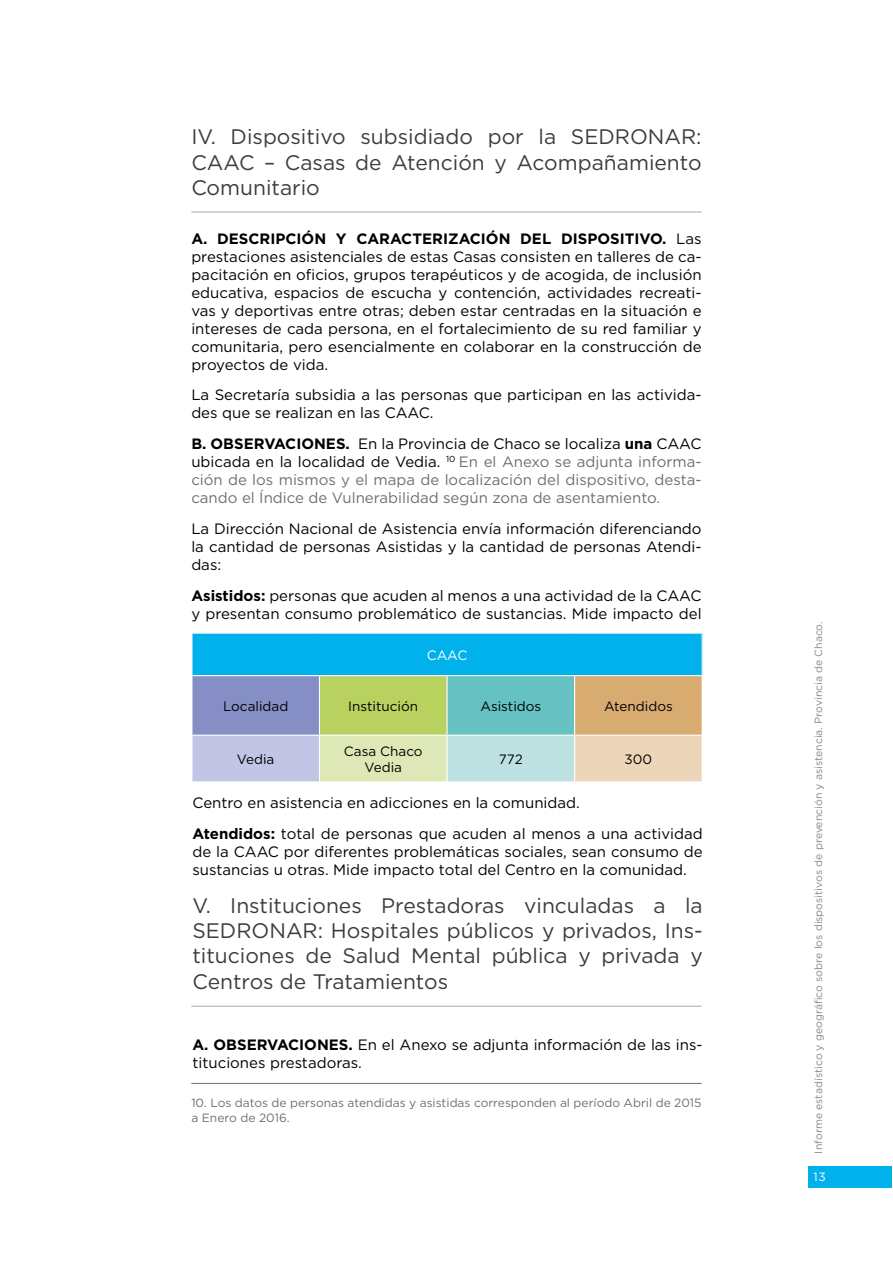
<style>
.page{position:relative;width:893px;height:1263px;background:#fff}
.page>*{position:absolute;margin:0;border:0;box-sizing:border-box;transform-origin:0 0}
.t1{font:21px/25.2px "Gotham";color:#3c3c3b;text-align:justify}
.t2{font:15px/18px "Gotham";color:#000}
.t3{font:15px/18px "Gotham";color:#706f6f;text-align:justify}
.t4{font:13.5px/16.2px "Gotham";color:#000;text-align:center}
.t5{font:13.5px "Gotham";color:#fff}
.t6{font:12px/14.4px "Gotham";color:#706f6f}
.t7{font:12px "Gotham";color:#fff}
.t8{font:10.5px "Gotham";color:#878787}
.s1{font-weight:700}
.s2{font-weight:700;color:#000}
.s3{color:#000}
</style>
<div class="page">
<div style="left:808px;top:1166px;width:84px;height:21px;background:#00b1eb"></div>
<div style="left:192px;top:633px;width:510px;height:43px;background:#00b1eb"></div>
<div style="left:192px;top:676px;width:127px;height:59px;background:#868ec6"></div>
<div style="left:319px;top:676px;width:128px;height:59px;background:#b8d15f"></div>
<div style="left:447px;top:676px;width:128px;height:59px;background:#65c1c2"></div>
<div style="left:575px;top:676px;width:127px;height:59px;background:#d8ab71"></div>
<div style="left:192px;top:735px;width:127px;height:47px;background:#c3c5e5"></div>
<div style="left:319px;top:735px;width:128px;height:47px;background:#dde8b6"></div>
<div style="left:447px;top:735px;width:128px;height:47px;background:#bee2e2"></div>
<div style="left:575px;top:735px;width:127px;height:47px;background:#ecd5b8"></div>
<hr style="left:191px;top:632px;width:128px;height:2px;background:#fff">
<hr style="left:319px;top:632px;width:128px;height:2px;background:#fff">
<hr style="left:447px;top:632px;width:128px;height:2px;background:#fff">
<hr style="left:575px;top:632px;width:128px;height:2px;background:#fff">
<hr style="left:191px;top:675px;width:128px;height:1px;background:#fff">
<hr style="left:319px;top:675px;width:128px;height:1px;background:#fff">
<hr style="left:319px;top:676px;width:1px;height:59px;background:#fff">
<hr style="left:447px;top:675px;width:128px;height:1px;background:#fff">
<hr style="left:446px;top:676px;width:2px;height:59px;background:#fff">
<hr style="left:575px;top:675px;width:128px;height:1px;background:#fff">
<hr style="left:574px;top:676px;width:1px;height:59px;background:#fff">
<hr style="left:191px;top:735px;width:128px;height:1px;background:#fff">
<hr style="left:319px;top:735px;width:128px;height:1px;background:#fff">
<hr style="left:319px;top:736px;width:1px;height:45px;background:#fff">
<hr style="left:447px;top:735px;width:128px;height:1px;background:#fff">
<hr style="left:446px;top:736px;width:2px;height:45px;background:#fff">
<hr style="left:575px;top:735px;width:128px;height:1px;background:#fff">
<hr style="left:574px;top:736px;width:1px;height:45px;background:#fff">
<hr style="left:191px;top:781px;width:128px;height:1px;background:#fff">
<hr style="left:319px;top:781px;width:128px;height:1px;background:#fff">
<hr style="left:447px;top:781px;width:128px;height:1px;background:#fff">
<hr style="left:575px;top:781px;width:128px;height:1px;background:#fff">
<hr style="left:191px;top:1083px;width:511px;height:1px;background:#706f6f">
<hr style="left:191px;top:1006px;width:511px;height:1px;background:#b3b2b2">
<hr style="left:191px;top:211px;width:511px;height:1px;background:#b3b2b2">
<h1 class="t1" style="left:191px;top:124px;width:512px">IV. Dispositivo subsidiado por la SEDRONAR:<br>CAAC – Casas de Atención y Acompañamiento Comunitario</h1>
<p class="t2" style="left:191px;top:229px;width:512px;text-align:justify"><span class="s1">A. DESCRIPCIÓN Y CARACTERIZACIÓN DEL DISPOSITIVO.</span> Las prestaciones asistenciales de estas Casas consisten en talleres de ca&shy;pacitación en oficios, grupos terapéuticos y de acogida, de inclusión educativa, espacios de escucha y contención, actividades recreati&shy;vas y deportivas entre otras; deben estar centradas en la situación e intereses de cada persona, en el fortalecimiento de su red familiar y comunitaria, pero esencialmente en colaborar en la construcción de proyectos de vida.</p>
<p class="t2" style="left:191px;top:386px;width:512px">La Secretaría subsidia a las personas que participan en las activida&shy;des que se realizan en las CAAC.</p>
<p class="t3" style="left:191px;top:434px;width:512px"><span class="s2">B. OBSERVACIONES.</span> <span class="s3">En la Provincia de Chaco se localiza</span> <span class="s2">una</span> <span class="s3">CAAC ubicada en la localidad de Vedia.</span> <sup>10</sup> En el Anexo se adjunta informa&shy;ción de los mismos y el mapa de localización del dispositivo, desta&shy;cando el Índice de Vulnerabilidad según zona de asentamiento.</p>
<p class="t2" style="left:191px;top:519px;width:512px;text-align:justify">La Dirección Nacional de Asistencia envía información diferenciando la cantidad de personas Asistidas y la cantidad de personas Atendi&shy;das:</p>
<p class="t2" style="left:191px;top:586px;width:512px"><span class="s1">Asistidos:</span> personas que acuden al menos a una actividad de la CAAC y presentan consumo problemático de sustancias. Mide impacto del</p>
<p class="t5" style="left:427px;top:646px;width:42px">CAAC</p>
<p class="t4" style="left:223px;top:698px;width:67px">Localidad</p>
<p class="t4" style="left:348px;top:698px;width:71px">Institución</p>
<p class="t4" style="left:480px;top:698px;width:62px">Asistidos</p>
<p class="t4" style="left:604px;top:698px;width:70px">Atendidos</p>
<p class="t4" style="left:237px;top:751px;width:39px">Vedia</p>
<p class="t4" style="left:344px;top:743px;width:80px">Casa Chaco<br>Vedia</p>
<p class="t4" style="left:499px;top:751px;width:25px">772</p>
<p class="t4" style="left:625px;top:751px;width:29px">300</p>
<p class="t2" style="left:192px;top:787px;width:512px;line-height:30.8px">Centro en asistencia en adicciones en la comunidad.<br><span class="s1">Atendidos:</span> total de personas que acuden al menos a una actividad</p>
<p class="t2" style="left:192px;top:842px;width:512px">de la CAAC por diferentes problemáticas sociales, sean consumo de sustancias u otras. Mide impacto total del Centro en la comunidad.</p>
<h1 class="t1" style="left:192px;top:892px;width:512px">V. Instituciones Prestadoras vinculadas a la SEDRONAR: Hospitales públicos y privados, Ins&shy;tituciones de Salud Mental pública y privada y Centros de Tratamientos</h1>
<p class="t2" style="left:192px;top:1035px;width:512px"><span class="s1">A. OBSERVACIONES.</span> En el Anexo se adjunta información de las ins&shy;tituciones prestadoras.</p>
<p class="t6" style="left:191px;top:1096px;width:512px">10. Los datos de personas atendidas y asistidas corresponden al período Abril de 2015 a Enero de 2016.</p>
<p class="t8" style="left:812px;top:1153px;width:534px;rotate:-90deg">Informe estadístico y geográfico sobre los dispositivos de prevención y asistencia. Provincia de Chaco.</p>
<p class="t7" style="left:813px;top:1169px;width:14px">13</p>
</div>
